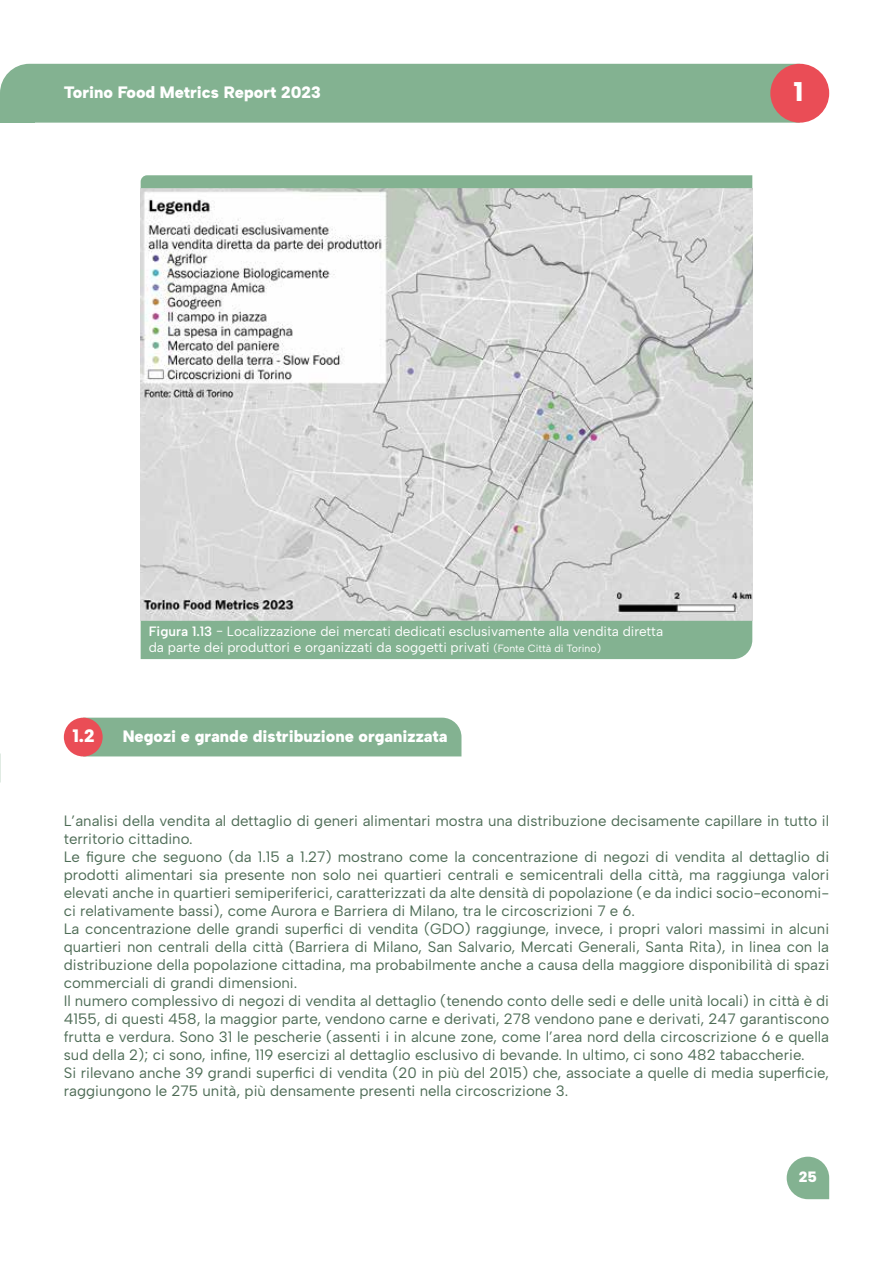
<style>
.page{position:relative;width:893px;height:1263px;background:#fff}
.page>*{position:absolute;margin:0;border:0;box-sizing:border-box;transform-origin:0 0}
.t1{font:900 27px "Albert Sans";color:#fff}
.t2{font:900 18px "Albert Sans";color:#fff}
.t3{font:900 16.5px "Albert Sans";color:#fff}
.t4{font:15px/18px "Albert Sans";color:#4e6c56}
.t5{font:900 15px "Albert Sans";color:#fff}
.t6{font:13.5px/16.2px "Albert Sans";color:#fff}
.s1{font-weight:600}
.s2{font-size:10.5px}
</style>
<div class="page">
<div style="left:0;top:64px;width:794px;height:59px;background:#83b291"></div>
<div style="left:770px;top:64px;width:59px;height:59px;background:#ea4d56;border-radius:50%"></div>
<img style="left:141px;top:188px;width:611px;height:433px">
<svg style="left:141px;top:175px;width:611px;height:13px;background:#85b393"></svg>
<div style="left:141px;top:621px;width:611px;height:38px;background:#83b291"></div>
<div style="left:88px;top:718px;width:373px;height:38px;background:#83b291"></div>
<div style="left:64px;top:718px;width:39px;height:38px;background:#ea4d56;border-radius:50%"></div>
<div style="left:0;top:93px;width:35px;height:30px;background:#83b291"></div>
<svg style="left:787px;top:1157px;width:42px;height:42px;background:#95bda1"></svg>
<p class="t3" style="left:64px;top:82px;width:259px">Torino Food Metrics Report 2023</p>
<h1 class="t1" style="left:793px;top:75px;width:11px">1</h1>
<p class="t6" style="left:149px;top:623px;width:516px"><span class="s1">Figura 1.13</span> − Localizzazione dei mercati dedicati esclusivamente alla vendita diretta da parte dei produttori e organizzati da soggetti privati <span class="s2">(Fonte Città di Torino)</span></p>
<p class="t2" style="left:72px;top:725px;width:24px">1.2</p>
<p class="t3" style="left:123px;top:726px;width:326px">Negozi e grande distribuzione organizzata</p>
<p class="t4" style="left:64px;top:812px;width:767px">L’analisi della vendita al dettaglio di generi alimentari mostra una distribuzione decisamente capillare in tutto il territorio cittadino.<br>Le figure che seguono (da 1.15 a 1.27) mostrano come la concentrazione di negozi di vendita al dettaglio di prodotti alimentari sia presente non solo nei quartieri centrali e semicentrali della città, ma raggiunga valori elevati anche in quartieri semiperiferici, caratterizzati da alte densità di popolazione (e da indici socio-economi&shy;ci relativamente bassi), come Aurora e Barriera di Milano, tra le circoscrizioni 7 e 6.<br>La concentrazione delle grandi superfici di vendita (GDO) raggiunge, invece, i propri valori massimi in alcuni quartieri non centrali della città (Barriera di Milano, San Salvario, Mercati Generali, Santa Rita), in linea con la distribuzione della popolazione cittadina, ma probabilmente anche a causa della maggiore disponibilità di spazi commerciali di grandi dimensioni.<br>Il numero complessivo di negozi di vendita al dettaglio (tenendo conto delle sedi e delle unità locali) in città è di 4155, di questi 458, la maggior parte, vendono carne e derivati, 278 vendono pane e derivati, 247 garantiscono frutta e verdura. Sono 31 le pescherie (assenti i in alcune zone, come l’area nord della circoscrizione 6 e quella sud della 2); ci sono, infine, 119 esercizi al dettaglio esclusivo di bevande. In ultimo, ci sono 482 tabaccherie.<br>Si rilevano anche 39 grandi superfici di vendita (20 in più del 2015) che, associate a quelle di media superficie, raggiungono le 275 unità, più densamente presenti nella circoscrizione 3.</p>
<p class="t5" style="left:799px;top:1168px;width:19px">25</p>
</div>
